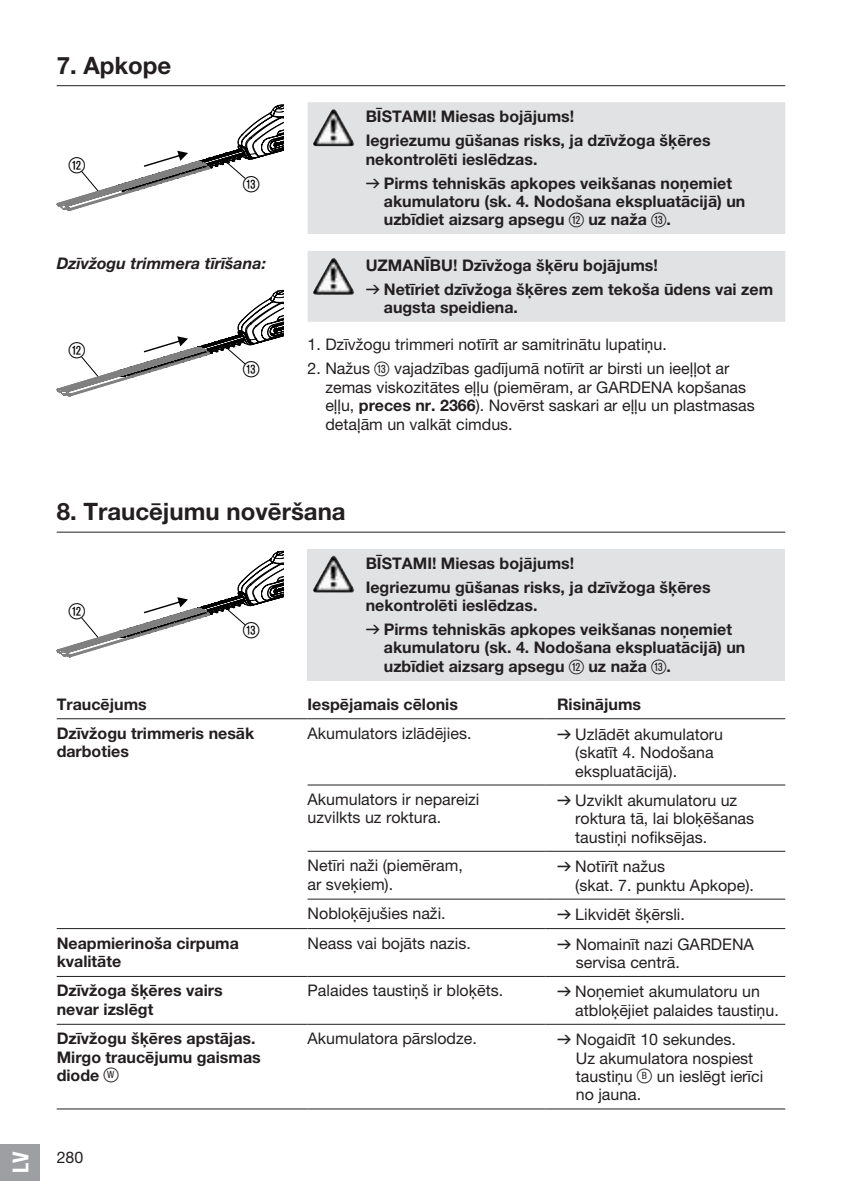
<style>
.page{position:relative;width:842px;height:1191px;background:#fff}
.page>*{position:absolute;margin:0;border:0;box-sizing:border-box;transform-origin:0 0}
.t1{font:700 24px "GARDENA Pro";color:#231f20}
.t2{font:22px "Ziffernim Kreisund Quadrat BQ";color:#000}
.t3{font:22px "GARDENA Pro Bo Cond";color:#fff}
.t4{font:16px/18.4px "GARDENA Pro";color:#231f20}
.t5{font:700 16px/18.4px "GARDENA Pro";color:#231f20}
.t6{font:italic 700 16px "GARDENA Pro";color:#231f20}
.s1{font-family:"Formdruck";font-weight:400}
.s2{font-family:"Ziffernim Kreisund Quadrat BQ";font-weight:400;font-size:20px}
.s3{font-family:"Ziffernim Kreisund Quadrat BQ";font-size:20px}
.s4{font-weight:700}
.s5{font-family:"Formdruck"}
</style>
<div class="page">
<svg style="left:308px;top:102px;width:477px;height:220px;background:#e2e3e5"></svg>
<hr style="left:57px;top:85px;width:728px;height:1px;background:#231f20">
<svg style="left:57px;top:104px;width:226px;height:107px"></svg>
<img style="left:315px;top:109px;width:18px;height:31px">
<svg style="left:57px;top:289px;width:226px;height:108px"></svg>
<img style="left:315px;top:258px;width:18px;height:31px">
<div style="left:308px;top:548px;width:477px;height:132px;background:#e1e2e4"></div>
<hr style="left:57px;top:531px;width:728px;height:1px;background:#231f20">
<svg style="left:57px;top:550px;width:226px;height:108px"></svg>
<img style="left:315px;top:556px;width:18px;height:30px">
<hr style="left:57px;top:718px;width:251px;height:1px;background:#231f20">
<hr style="left:308px;top:851px;width:238px;height:1px;background:#231f20">
<hr style="left:546px;top:851px;width:239px;height:1px;background:#231f20">
<hr style="left:308px;top:898px;width:238px;height:1px;background:#231f20">
<hr style="left:546px;top:898px;width:239px;height:1px;background:#231f20">
<hr style="left:57px;top:928px;width:251px;height:1px;background:#231f20">
<hr style="left:308px;top:928px;width:238px;height:1px;background:#231f20">
<hr style="left:546px;top:928px;width:239px;height:1px;background:#231f20">
<hr style="left:308px;top:976px;width:238px;height:1px;background:#231f20">
<hr style="left:546px;top:976px;width:239px;height:1px;background:#231f20">
<hr style="left:308px;top:1024px;width:238px;height:1px;background:#231f20">
<hr style="left:546px;top:1024px;width:239px;height:1px;background:#231f20">
<hr style="left:308px;top:1108px;width:238px;height:1px;background:#231f20">
<hr style="left:546px;top:1108px;width:239px;height:1px;background:#231f20">
<hr style="left:308px;top:718px;width:238px;height:1px;background:#231f20">
<hr style="left:546px;top:718px;width:239px;height:1px;background:#231f20">
<hr style="left:308px;top:784px;width:238px;height:1px;background:#231f20">
<hr style="left:546px;top:784px;width:239px;height:1px;background:#231f20">
<hr style="left:57px;top:976px;width:251px;height:1px;background:#231f20">
<hr style="left:57px;top:1024px;width:251px;height:1px;background:#231f20">
<hr style="left:57px;top:1108px;width:251px;height:1px;background:#231f20">
<div style="left:0;top:1143px;width:40px;height:37px;background:#9d9fa2"></div>
<h2 class="t3" style="left:7px;top:1172px;width:23px;rotate:-90deg">LV</h2>
<h1 class="t1" style="left:57px;top:50px;width:116px">7. Apkope</h1>
<h2 class="t2" style="left:69px;top:152px;width:18px">W</h2>
<h2 class="t2" style="left:243px;top:171px;width:18px">E</h2>
<p class="t6" style="left:57px;top:254px;width:211px">Dzīvžogu trimmera tīrīšana:</p>
<h2 class="t2" style="left:69px;top:337px;width:18px">W</h2>
<h2 class="t2" style="left:243px;top:357px;width:18px">E</h2>
<p class="t5" style="left:366px;top:104px;width:346px;line-height:24px">BĪSTAMI! Miesas bojājums!<br>Iegriezumu gūšanas risks, ja dzīvžoga šķēres</p>
<p class="t5" style="left:366px;top:146px;width:368px;line-height:24px">nekontrolēti ieslēdzas.<br><span class="s1">v</span> Pirms tehniskās apkopes veikšanas noņemiet</p>
<p class="t5" style="left:384px;top:192px;width:363px">akumulatoru (sk. 4. Nodošana ekspluatācijā) un uzbīdiet aizsarg apsegu <span class="s2">W</span> uz naža <span class="s2">E</span>.</p>
<p class="t5" style="left:366px;top:253px;width:409px;line-height:24px">UZMANĪBU! Dzīvžoga šķēru bojājums!<br><span class="s1">v</span> Netīriet dzīvžoga šķēres zem tekoša ūdens vai zem</p>
<p class="t5" style="left:384px;top:298px;width:136px">augsta speidiena.</p>
<p class="t4" style="left:308px;top:335px;width:361px">1. Dzīvžogu trimmeri notīrīt ar samitrinātu lupatiņu.</p>
<p class="t4" style="left:325px;top:359px;width:431px;text-indent:-18px">2. Nažus <span class="s3">E</span> vajadzības gadījumā notīrīt ar birsti un ieeļļot ar zemas viskozitātes eļļu (piemēram, ar GARDENA kopšanas eļļu, <span class="s4">preces nr. 2366</span>). Novērst saskari ar eļļu un plastmasas detaļām un valkāt cimdus.</p>
<h1 class="t1" style="left:57px;top:497px;width:290px">8. Traucējumu novēršana</h1>
<h2 class="t2" style="left:69px;top:598px;width:18px">W</h2>
<h2 class="t2" style="left:243px;top:618px;width:18px">E</h2>
<p class="t5" style="left:366px;top:550px;width:346px;line-height:24px">BĪSTAMI! Miesas bojājums!<br>Iegriezumu gūšanas risks, ja dzīvžoga šķēres</p>
<p class="t5" style="left:366px;top:593px;width:368px;line-height:24px">nekontrolēti ieslēdzas.<br><span class="s1">v</span> Pirms tehniskās apkopes veikšanas noņemiet</p>
<p class="t5" style="left:384px;top:638px;width:363px">akumulatoru (sk. 4. Nodošana ekspluatācijā) un uzbīdiet aizsarg apsegu <span class="s2">W</span> uz naža <span class="s2">E</span>.</p>
<p class="t5" style="left:57px;top:695px;width:92px">Traucējums</p>
<p class="t5" style="left:308px;top:695px;width:152px">Iespējamais cēlonis</p>
<p class="t5" style="left:557px;top:695px;width:86px">Risinājums</p>
<p class="t5" style="left:57px;top:723px;width:199px">Dzīvžogu trimmeris nesāk darboties</p>
<p class="t4" style="left:308px;top:723px;width:165px">Akumulators izlādējies.</p>
<p class="t4" style="left:575px;top:724px;width:149px;text-indent:-18px"><span class="s5">v</span> Uzlādēt akumulatoru (skatīt 4. Nodošana ekspluatācijā).</p>
<p class="t4" style="left:308px;top:790px;width:173px">Akumulators ir nepareizi uzvilkts uz roktura.</p>
<p class="t4" style="left:575px;top:791px;width:180px;text-indent:-18px"><span class="s5">v</span> Uzviklt akumulatoru uz roktura tā, lai bloķēšanas taustiņi nofiksējas.</p>
<p class="t4" style="left:308px;top:856px;width:157px">Netīri naži (piemēram, ar sveķiem).</p>
<p class="t4" style="left:575px;top:857px;width:180px;text-indent:-18px"><span class="s5">v</span> Notīrīt nažus<br>(skat. 7. punktu Apkope).</p>
<p class="t4" style="left:308px;top:904px;width:140px">Nobloķējušies naži.</p>
<p class="t4" style="left:557px;top:905px;width:129px"><span class="s5">v</span> Likvidēt šķērsli.</p>
<p class="t5" style="left:57px;top:933px;width:184px">Neapmierinoša cirpuma kvalitāte</p>
<p class="t4" style="left:308px;top:933px;width:165px">Neass vai bojāts nazis.</p>
<p class="t4" style="left:576px;top:934px;width:180px;text-indent:-19px"><span class="s5">v</span> Nomainīt nazi GARDENA servisa centrā.</p>
<p class="t5" style="left:57px;top:981px;width:167px">Dzīvžoga šķēres vairs nevar izslēgt</p>
<p class="t4" style="left:308px;top:981px;width:197px">Palaides taustiņš ir bloķēts.</p>
<p class="t4" style="left:575px;top:982px;width:205px;text-indent:-18px"><span class="s5">v</span> Noņemiet akumulatoru un atbloķējiet palaides taustiņu.</p>
<p class="t5" style="left:57px;top:1029px;width:206px">Dzīvžogu šķēres apstājas.<br>Mirgo traucējumu gaismas diode <span class="s2">ß</span><sup>W</sup></p>
<p class="t4" style="left:308px;top:1029px;width:171px">Akumulatora pārslodze.</p>
<p class="t4" style="left:576px;top:1030px;width:189px;text-indent:-19px"><span class="s5">v</span> Nogaidīt 10 sekundes.<br>Uz akumulatora nospiest taustiņu <span class="s3">ß</span><sup>B</sup> un ieslēgt ierīci no jauna.</p>
<p class="t4" style="left:57px;top:1147px;width:28px">280</p>
</div>
